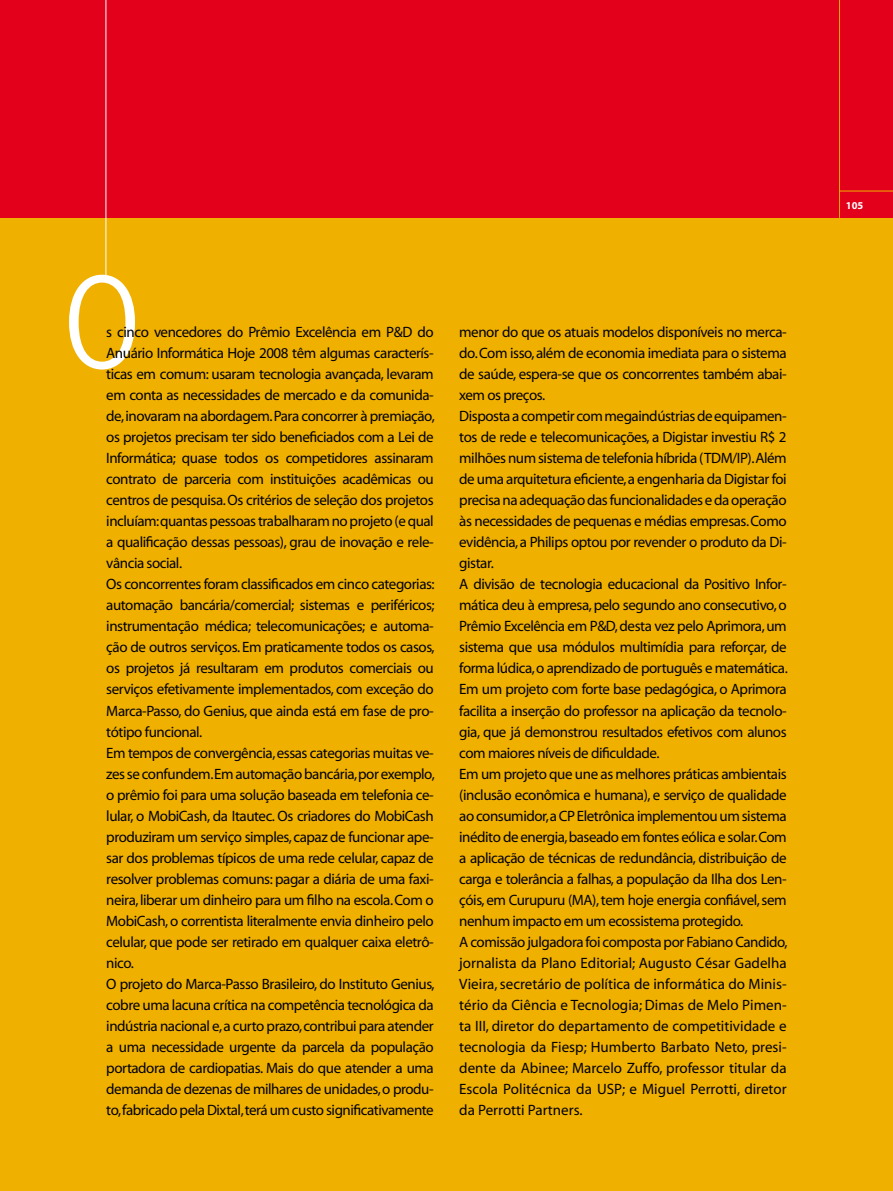
<style>
.page{position:relative;width:893px;height:1191px;background:#f0b000}
.page>*{position:absolute;margin:0;border:0;box-sizing:border-box;transform-origin:0 0}
.t1{font:117px "News Gothic";color:#fff}
.t2{font:15px/21px "Myriad";letter-spacing:-.03em;color:#000}
.t3{font:700 10.5px "Myriad";color:#fff}
</style>
<div class="page">
<div style="left:0;top:0;width:893px;height:217px;background:#e2001a"></div>
<hr style="left:106px;top:0;width:1px;height:281px;background:#fff">
<hr style="left:840px;top:191px;width:53px;height:1px;background:#f0b000">
<hr style="left:839px;top:0;width:1px;height:218px;background:#f0b000">
<h1 class="t1" style="left:64px;top:248px;width:78px">O</h1>
<p class="t2" style="left:106px;top:322px;width:330px">s cinco vencedores do Prêmio Excelência em P&amp;D do Anuário Informática Hoje 2008 têm algumas caracterís&shy;ticas em comum: usaram tecnologia avançada, levaram em conta as necessidades de mercado e da comunida&shy;de, inovaram na abordagem. Para concorrer à premiação, os projetos precisam ter sido beneficiados com a Lei de Informática; quase todos os competidores assinaram contrato de parceria com instituições acadêmicas ou centros de pesquisa. Os critérios de seleção dos projetos incluíam:quantas pessoas trabalharam no projeto (e qual a qualificação dessas pessoas), grau de inovação e rele&shy;vância social.<br>Os concorrentes foram classificados em cinco categorias: automação bancária/comercial; sistemas e periféricos; instrumentação médica; telecomunicações; e automa&shy;ção de outros serviços. Em praticamente todos os casos, os projetos já resultaram em produtos comerciais ou serviços efetivamente implementados, com exceção do Marca-Passo, do Genius, que ainda está em fase de pro&shy;tótipo funcional.<br>Em tempos de convergência, essas categorias muitas ve&shy;zes se confundem.Em automação bancária,por exemplo, o prêmio foi para uma solução baseada em telefonia ce&shy;lular, o MobiCash, da Itautec. Os criadores do MobiCash produziram um serviço simples, capaz de funcionar ape&shy;sar dos problemas típicos de uma rede celular, capaz de resolver problemas comuns: pagar a diária de uma faxi&shy;neira, liberar um dinheiro para um filho na escola. Com o MobiCash, o correntista literalmente envia dinheiro pelo celular, que pode ser retirado em qualquer caixa eletrô&shy;nico.<br>O projeto do Marca-Passo Brasileiro, do Instituto Genius, cobre uma lacuna crítica na competência tecnológica da indústria nacional e, a curto prazo, contribui para atender a uma necessidade urgente da parcela da população portadora de cardiopatias. Mais do que atender a uma demanda de dezenas de milhares de unidades, o produ&shy;to,fabricado pela Dixtal,terá um custo significativamente</p>
<p class="t2" style="left:459px;top:322px;width:330px">menor do que os atuais modelos disponíveis no merca&shy;do. Com isso, além de economia imediata para o sistema de saúde, espera-se que os concorrentes também abai&shy;xem os preços.<br>Disposta a competir com megaindústrias de equipamen&shy;tos de rede e telecomunicações, a Digistar investiu R$ 2 milhões num sistema de telefonia híbrida (TDM/IP).Além de uma arquitetura eficiente, a engenharia da Digistar foi precisa na adequação das funcionalidades e da operação às necessidades de pequenas e médias empresas. Como evidência, a Philips optou por revender o produto da Di&shy;gistar.<br>A divisão de tecnologia educacional da Positivo Infor&shy;mática deu à empresa, pelo segundo ano consecutivo, o Prêmio Excelência em P&amp;D, desta vez pelo Aprimora, um sistema que usa módulos multimídia para reforçar, de forma lúdica, o aprendizado de português e matemática.<br>Em um projeto com forte base pedagógica, o Aprimora facilita a inserção do professor na aplicação da tecnolo&shy;gia, que já demonstrou resultados efetivos com alunos com maiores níveis de dificuldade.<br>Em um projeto que une as melhores práticas ambientais (inclusão econômica e humana), e serviço de qualidade ao consumidor,a CP Eletrônica implementou um sistema inédito de energia, baseado em fontes eólica e solar.Com a aplicação de técnicas de redundância, distribuição de carga e tolerância a falhas, a população da Ilha dos Len&shy;çóis, em Curupuru (MA), tem hoje energia confiável, sem nenhum impacto em um ecossistema protegido.<br>A comissão julgadora foi composta por Fabiano Candido, jornalista da Plano Editorial; Augusto César Gadelha Vieira, secretário de política de informática do Minis&shy;tério da Ciência e Tecnologia; Dimas de Melo Pimen&shy;ta III, diretor do departamento de competitividade e tecnologia da Fiesp; Humberto Barbato Neto, presi&shy;dente da Abinee; Marcelo Zuffo, professor titular da Escola Politécnica da US P; e Miguel Perrotti, diretor da Perrotti Partners.</p>
<p class="t3" style="left:846px;top:200px;width:19px">105</p>
</div>
